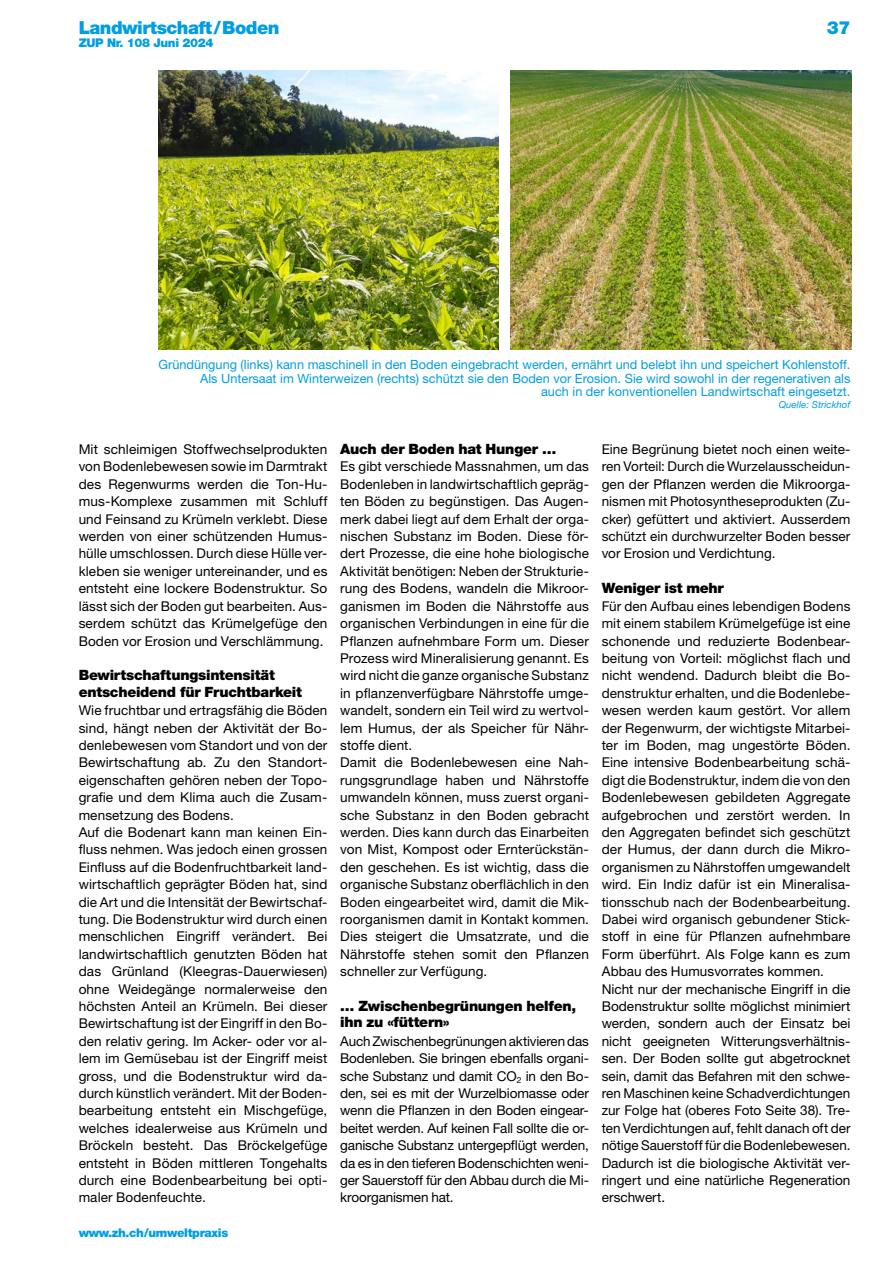
<style>
.page{position:relative;width:893px;height:1263px;background:#fff}
.page>*{position:absolute;margin:0;border:0;box-sizing:border-box;transform-origin:0 0}
.t1{font:900 18px "Helvetica Neue LT Std";letter-spacing:-.03em;color:#009ee3}
.H1-9_5-Zwi-Titel{font:900 14.25px/16.4px "Helvetica Neue LT Std";letter-spacing:-.02em;color:#000}
.P-9-Text-Block{font:13.5px/17.4px "Helvetica Neue LT Std";letter-spacing:.01em;color:#000;text-align:justify}
.P-8_5-Legende-Cyan{font:12.75px/13.5px "Helvetica Neue LT Std";color:#009ee3;text-align:right}
.t2{font:900 12px "Helvetica Neue LT Std";letter-spacing:-.03em;color:#009ee3}
.P-6_5-Quelle-Cyan{font:italic 9.75px "Helvetica Neue LT Std";color:#009ee3}
</style>
<div class="page">
<img style="left:158px;top:70px;width:341px;height:280px">
<img style="left:511px;top:70px;width:340px;height:280px">
<h1 class="t1" style="left:79px;top:17px;width:202px">Landwirtschaft/Boden</h1>
<p class="t2" style="left:79px;top:35px;width:136px">ZUP Nr. 108 Juni 2024</p>
<h1 class="t1" style="left:827px;top:17px;width:25px">37</h1>
<p class="P-8_5-Legende-Cyan" style="left:158px;top:358px;width:694px">Gründüngung (links) kann maschinell in den Boden eingebracht werden, ernährt und belebt ihn und speichert Kohlenstoff.<br>Als Untersaat im Winterweizen (rechts) schützt sie den Boden vor Erosion. Sie wird sowohl in der regenerativen als<br>auch in der konventionellen Landwirtschaft eingesetzt.</p>
<p class="P-6_5-Quelle-Cyan" style="left:779px;top:398px;width:73px">Quelle: Strickhof</p>
<p class="P-9-Text-Block" style="left:79px;top:440px;width:250px">Mit schleimigen Stoffwechselprodukten von Bodenlebewesen sowie im Darmtrakt des Regenwurms werden die Ton-Hu&shy;mus-Komplexe zusammen mit Schluff und Feinsand zu Krümeln verklebt. Diese werden von einer schützenden Humus&shy;hülle umschlossen. Durch diese Hülle ver&shy;kleben sie weniger untereinander, und es entsteht eine lockere Bodenstruktur. So lässt sich der Boden gut bearbeiten. Aus&shy;serdem schützt das Krümelgefüge den Boden vor Erosion und Verschlämmung.</p>
<h1 class="H1-9_5-Zwi-Titel" style="left:79px;top:667px;width:225px">Bewirtschaftungsintensität entscheidend für Fruchtbarkeit</h1>
<p class="P-9-Text-Block" style="left:79px;top:701px;width:250px">Wie fruchtbar und ertragsfähig die Böden sind, hängt neben der Aktivität der Bo&shy;denlebewesen vom Standort und von der Bewirtschaftung ab. Zu den Standort&shy;eigenschaften gehören neben der Topo&shy;grafie und dem Klima auch die Zusam&shy;mensetzung des Bodens.</p>
<p class="P-9-Text-Block" style="left:79px;top:823px;width:250px">Auf die Bodenart kann man keinen Ein&shy;fluss nehmen. Was jedoch einen grossen Einfluss auf die Bodenfruchtbarkeit land&shy;wirtschaftlich geprägter Böden hat, sind die Art und die Intensität der Bewirtschaf&shy;tung. Die Bodenstruktur wird durch einen menschlichen Eingriff verändert. Bei landwirtschaftlich genutzten Böden hat das Grünland (Kleegras-Dauerwiesen) ohne Weidegänge normalerweise den höchsten Anteil an Krümeln. Bei dieser Bewirtschaftung ist der Eingriff in den Bo&shy;den relativ gering. Im Acker- oder vor al&shy;lem im Gemüsebau ist der Eingriff meist gross, und die Bodenstruktur wird da&shy;durch künstlich verändert. Mit der Boden&shy;bearbeitung entsteht ein Mischgefüge, welches idealerweise aus Krümeln und Bröckeln besteht. Das Bröckelgefüge entsteht in Böden mittleren Tongehalts durch eine Bodenbearbeitung bei opti&shy;maler Bodenfeuchte.</p>
<p class="t2" style="left:79px;top:1226px;width:151px">www.zh.ch/umweltpraxis</p>
<h1 class="H1-9_5-Zwi-Titel" style="left:340px;top:441px;width:218px">Auch der Boden hat Hunger …</h1>
<p class="P-9-Text-Block" style="left:340px;top:458px;width:250px">Es gibt verschiede Massnahmen, um das Bodenleben in landwirtschaftlich gepräg&shy;ten Böden zu begünstigen. Das Augen&shy;merk dabei liegt auf dem Erhalt der orga&shy;nischen Substanz im Boden. Diese för&shy;dert Prozesse, die eine hohe biologische Aktivität benötigen: Neben der Strukturie&shy;rung des Bodens, wandeln die Mikroor&shy;ganismen im Boden die Nährstoffe aus organischen Verbindungen in eine für die Pflanzen aufnehmbare Form um. Dieser Prozess wird Mineralisierung genannt. Es wird nicht die ganze organische Substanz in pflanzenverfügbare Nährstoffe umge&shy;wandelt, sondern ein Teil wird zu wertvol&shy;lem Humus, der als Speicher für Nähr&shy;stoffe dient.</p>
<p class="P-9-Text-Block" style="left:340px;top:754px;width:250px">Damit die Bodenlebewesen eine Nah&shy;rungsgrundlage haben und Nährstoffe umwandeln können, muss zuerst organi&shy;sche Substanz in den Boden gebracht werden. Dies kann durch das Einarbeiten von Mist, Kompost oder Ernterückstän&shy;den geschehen. Es ist wichtig, dass die organische Substanz oberflächlich in den Boden eingearbeitet wird, damit die Mik&shy;roorganismen damit in Kontakt kommen.<br>Dies steigert die Umsatzrate, und die Nährstoffe stehen somit den Pflanzen schneller zur Verfügung.</p>
<h1 class="H1-9_5-Zwi-Titel" style="left:340px;top:998px;width:238px">… Zwischenbegrünungen helfen, ihn zu «füttern»</h1>
<p class="P-9-Text-Block" style="left:340px;top:1032px;width:250px">Auch Zwischenbegrünungen aktivieren das Bodenleben. Sie bringen ebenfalls organi&shy;sche Substanz und damit CO<sub>2</sub> in den Bo&shy;den, sei es mit der Wurzelbiomasse oder wenn die Pflanzen in den Boden eingear&shy;beitet werden. Auf keinen Fall sollte die or&shy;ganische Substanz untergepflügt werden, da es in den tieferen Bodenschichten weni&shy;ger Sauerstoff für den Abbau durch die Mi&shy;kroorganismen hat.</p>
<p class="P-9-Text-Block" style="left:602px;top:440px;width:250px">Eine Begrünung bietet noch einen weite&shy;ren Vorteil: Durch die Wurzelausscheidun&shy;gen der Pflanzen werden die Mikroorga&shy;nismen mit Photosyntheseprodukten (Zu&shy;cker) gefüttert und aktiviert. Ausserdem schützt ein durchwurzelter Boden besser vor Erosion und Verdichtung.</p>
<h1 class="H1-9_5-Zwi-Titel" style="left:602px;top:580px;width:124px">Weniger ist mehr</h1>
<p class="P-9-Text-Block" style="left:602px;top:597px;width:250px">Für den Aufbau eines lebendigen Bodens mit einem stabilem Krümelgefüge ist eine schonende und reduzierte Bodenbear&shy;beitung von Vorteil: möglichst flach und nicht wendend. Dadurch bleibt die Bo&shy;denstruktur erhalten, und die Bodenlebe&shy;wesen werden kaum gestört. Vor allem der Regenwurm, der wichtigste Mitarbei&shy;ter im Boden, mag ungestörte Böden.<br>Eine intensive Bodenbearbeitung schä&shy;digt die Bodenstruktur, indem die von den Bodenlebewesen gebildeten Aggregate aufgebrochen und zerstört werden. In den Aggregaten befindet sich geschützt der Humus, der dann durch die Mikro&shy;organismen zu Nährstoffen umgewandelt wird. Ein Indiz dafür ist ein Mineralisa&shy;tionsschub nach der Bodenbearbeitung.<br>Dabei wird organisch gebundener Stick&shy;stoff in eine für Pflanzen aufnehmbare Form überführt. Als Folge kann es zum Abbau des Humusvorrates kommen.</p>
<p class="P-9-Text-Block" style="left:602px;top:980px;width:250px">Nicht nur der mechanische Eingriff in die Bodenstruktur sollte möglichst minimiert werden, sondern auch der Einsatz bei nicht geeigneten Witterungsverhältnis&shy;sen. Der Boden sollte gut abgetrocknet sein, damit das Befahren mit den schwe&shy;ren Maschinen keine Schadverdichtungen zur Folge hat (oberes Foto Seite 38). Tre&shy;ten Verdichtungen auf, fehlt danach oft der nötige Sauerstoff für die Bodenlebewesen.<br>Dadurch ist die biologische Aktivität ver&shy;ringert und eine natürliche Regeneration erschwert.</p>
</div>
